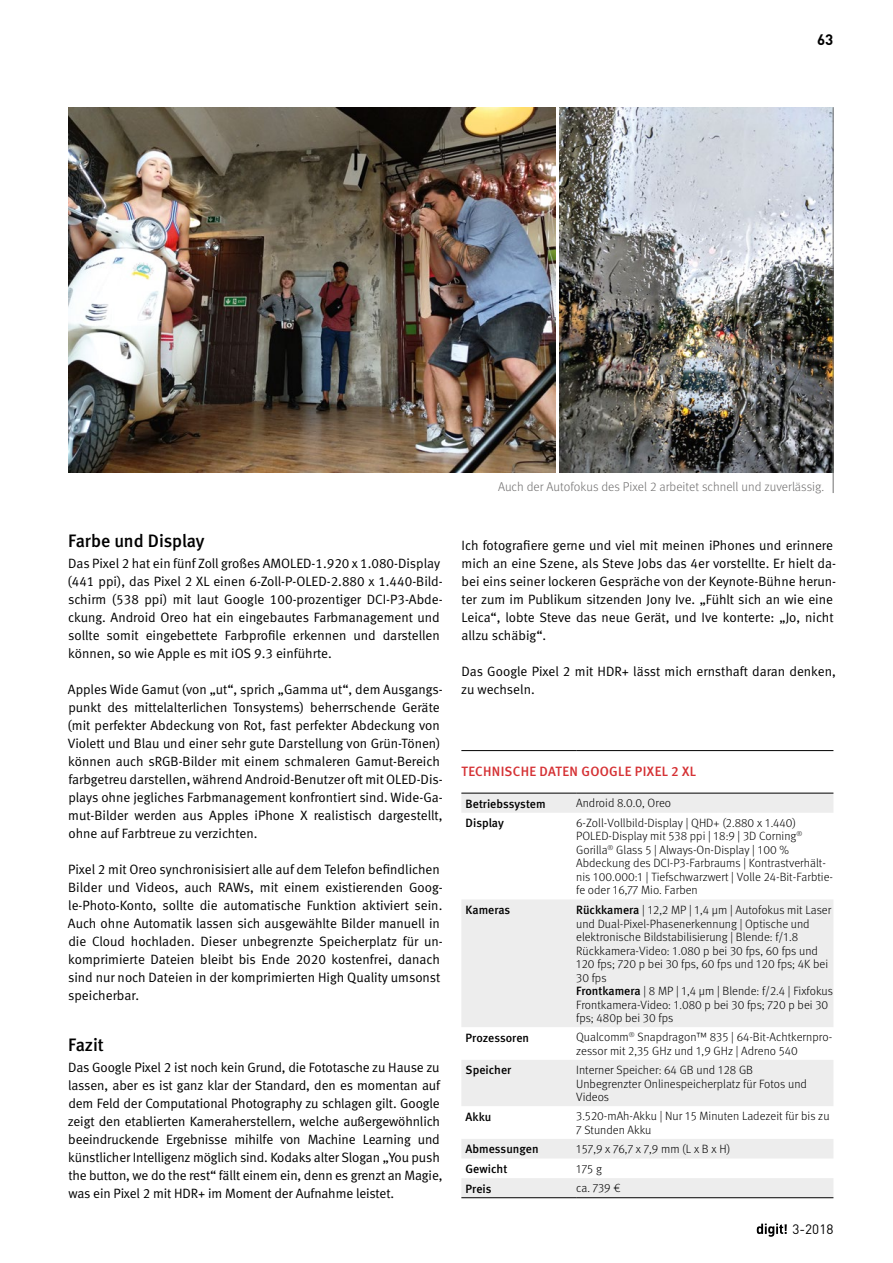
<style>
.page{position:relative;width:893px;height:1263px;background:#fff}
.page>*{position:absolute;margin:0;border:0;box-sizing:border-box;transform-origin:0 0}
.t1{font:18px "Meta Medium LF";letter-spacing:-.005em;color:#000}
.t2{font:700 15px "DIN Pro";color:#000}
.t3{font:13.5px/18px "Meta Normal LF";color:#000}
.t4{font:13.5px "Meta Medium LF";letter-spacing:.025em;color:#d53134}
.t5{font:13.5px "DIN Pro";color:#000}
.t6{font:300 12.75px "Meta OT";color:#706f6f}
.t7{font:300 12px/13.5px "Meta OT";color:#000}
.t8{font:12px "Meta Medium LF";color:#000}
.s1{font-family:"Meta Medium LF";font-weight:400}
</style>
<div class="page">
<svg style="left:757px;top:1223px;width:30px;height:14px"></svg>
<img style="left:68px;top:107px;width:487px;height:366px">
<img style="left:559px;top:107px;width:274px;height:366px">
<hr style="left:833px;top:107px;width:1px;height:386px;background:#706f6f">
<svg style="left:461px;top:794px;width:372px;height:403px;fill:#ededed"></svg>
<hr style="left:461px;top:750px;width:115px;height:1px;background:#000">
<hr style="left:576px;top:750px;width:257px;height:1px;background:#000">
<hr style="left:461px;top:793px;width:115px;height:1px;background:#000">
<hr style="left:576px;top:793px;width:257px;height:1px;background:#000">
<hr style="left:461px;top:1197px;width:115px;height:1px;background:#000">
<hr style="left:576px;top:1197px;width:257px;height:1px;background:#000">
<p class="t2" style="left:817px;top:27px;width:18px">63</p>
<h1 class="t1" style="left:68px;top:530px;width:138px">Farbe und Display</h1>
<p class="t3" style="left:68px;top:554px;width:377px">Das Pixel 2 hat ein fünf Zoll großes AMOLED-1.920 x 1.080-Display (441 ppi), das Pixel 2 XL einen 6-Zoll-P-OLED-2.880 x 1.440-Bild&shy;schirm (538 ppi) mit laut Google 100-prozentiger DCI-P3-Abde&shy;ckung. Android Oreo hat ein eingebautes Farbmanagement und sollte somit eingebettete Farbprofile erkennen und darstellen können, so wie Apple es mit iOS 9.3 einführte.</p>
<p class="t3" style="left:68px;top:680px;width:377px">Apples Wide Gamut (von „ut“, sprich „Gamma ut“, dem Ausgangs&shy;punkt des mittelalterlichen Tonsystems) beherrschende Geräte (mit perfekter Abdeckung von Rot, fast perfekter Abdeckung von Violett und Blau und einer sehr gute Darstellung von Grün-Tönen) können auch sRGB-Bilder mit einem schmaleren Gamut-Bereich farbgetreu darstellen, während Android-Benutzer oft mit OLED-Dis&shy;plays ohne jegliches Farbmanagement konfrontiert sind. Wide-Ga&shy;mut-Bilder werden aus Apples iPhone X realistisch dargestellt, ohne auf Farbtreue zu verzichten.</p>
<p class="t3" style="left:68px;top:860px;width:376px">Pixel 2 mit Oreo synchronisisiert alle auf dem Telefon befindlichen Bilder und Videos, auch RAWs, mit einem existierenden Goog&shy;le-Photo-Konto, sollte die automatische Funktion aktiviert sein.<br>Auch ohne Automatik lassen sich ausgewählte Bilder manuell in die Cloud hochladen. Dieser unbegrenzte Speicherplatz für un&shy;komprimierte Dateien bleibt bis Ende 2020 kostenfrei, danach sind nur noch Dateien in der komprimierten High Quality umsonst speicherbar.</p>
<h1 class="t1" style="left:68px;top:1034px;width:37px">Fazit</h1>
<p class="t3" style="left:68px;top:1058px;width:376px">Das Google Pixel 2 ist noch kein Grund, die Fototasche zu Hause zu lassen, aber es ist ganz klar der Standard, den es momentan auf dem Feld der Computational Photography zu schlagen gilt. Google zeigt den etablierten Kameraherstellern, welche außergewöhnlich beeindruckende Ergebnisse mihilfe von Machine Learning und künstlicher Intelligenz möglich sind. Kodaks alter Slogan „You push the button, we do the rest“ fällt einem ein, denn es grenzt an Magie, was ein Pixel 2 mit HDR+ im Moment der Aufnahme leistet.</p>
<p class="t6" style="left:498px;top:479px;width:328px">Auch der Autofokus des Pixel 2 arbeitet schnell und zuverlässig.</p>
<p class="t3" style="left:461px;top:536px;width:376px">Ich fotografiere gerne und viel mit meinen iPhones und erinnere mich an eine Szene, als Steve Jobs das 4er vorstellte. Er hielt da&shy;bei eins seiner lockeren Gespräche von der Keynote-Bühne herun&shy;ter zum im Publikum sitzenden Jony Ive. „Fühlt sich an wie eine Leica“, lobte Steve das neue Gerät, und Ive konterte: „Jo, nicht allzu schäbig“.</p>
<p class="t3" style="left:461px;top:662px;width:376px">Das Google Pixel 2 mit HDR+ lässt mich ernsthaft daran denken, zu wechseln.</p>
<p class="t4" style="left:461px;top:764px;width:236px">TECHNISCHE DATEN GOOGLE PIXEL 2 XL</p>
<p class="t8" style="left:466px;top:796px;width:82px">Betriebssystem</p>
<p class="t7" style="left:576px;top:797px;width:96px">Android 8.0.0, Oreo</p>
<p class="t8" style="left:466px;top:816px;width:40px">Display</p>
<p class="t7" style="left:576px;top:816px;width:258px">6-Zoll-Vollbild-Display | QHD+ (2.880 x 1.440)<br>POLED-Display mit 538 ppi | 18:9 | 3D Corning<sup>® </sup>Gorilla<sup>®</sup> Glass 5 | Always-On-Display | 100 % Abdeckung des DCI-P3-Farbraums | Kontrastverhält&shy;nis 100.000:1 | Tiefschwarzwert | Volle 24-Bit-Farbtie&shy;fe oder 16,77 Mio. Farben</p>
<p class="t8" style="left:466px;top:903px;width:46px">Kameras</p>
<p class="t7" style="left:576px;top:903px;width:258px"><span class="s1">Rückkamera</span> | 12,2 MP | 1,4 μm | Autofokus mit Laser und Dual-Pixel-Phasenerkennung | Optische und elektronische Bildstabilisierung | Blende: f/1.8<br>Rückkamera-Video: 1.080 p bei 30 fps, 60 fps und 120 fps; 720 p bei 30 fps, 60 fps und 120 fps; 4K bei 30 fps<br><span class="s1">Frontkamera</span> | 8 MP | 1,4 μm | Blende: f/2.4 | Fixfokus Frontkamera-Video: 1.080 p bei 30 fps; 720 p bei 30 fps; 480p bei 30 fps</p>
<p class="t8" style="left:466px;top:1030px;width:65px">Prozessoren</p>
<p class="t7" style="left:576px;top:1030px;width:257px">Qualcomm<sup>®</sup> Snapdragon™ 835 | 64-Bit-Achtkernpro&shy;zessor mit 2,35 GHz und 1,9 GHz | Adreno 540</p>
<p class="t8" style="left:466px;top:1063px;width:47px">Speicher</p>
<p class="t7" style="left:576px;top:1063px;width:232px">Interner Speicher: 64 GB und 128 GB<br>Unbegrenzter Onlinespeicherplatz für Fotos und<br>Videos</p>
<p class="t8" style="left:466px;top:1109px;width:27px">Akku</p>
<p class="t7" style="left:576px;top:1109px;width:255px">3.520-mAh-Akku | Nur 15 Minuten Ladezeit für bis zu<br>7 Stunden Akku</p>
<p class="t8" style="left:466px;top:1142px;width:74px">Abmessungen</p>
<p class="t7" style="left:576px;top:1142px;width:156px">157,9 x 76,7 x 7,9 mm (L x B x H)</p>
<p class="t8" style="left:466px;top:1162px;width:43px">Gewicht</p>
<p class="t7" style="left:576px;top:1162px;width:27px">175 g</p>
<p class="t8" style="left:466px;top:1181px;width:27px">Preis</p>
<p class="t7" style="left:576px;top:1181px;width:46px">ca. 739 €</p>
<p class="t5" style="left:792px;top:1218px;width:42px">3-2018</p>
</div>
